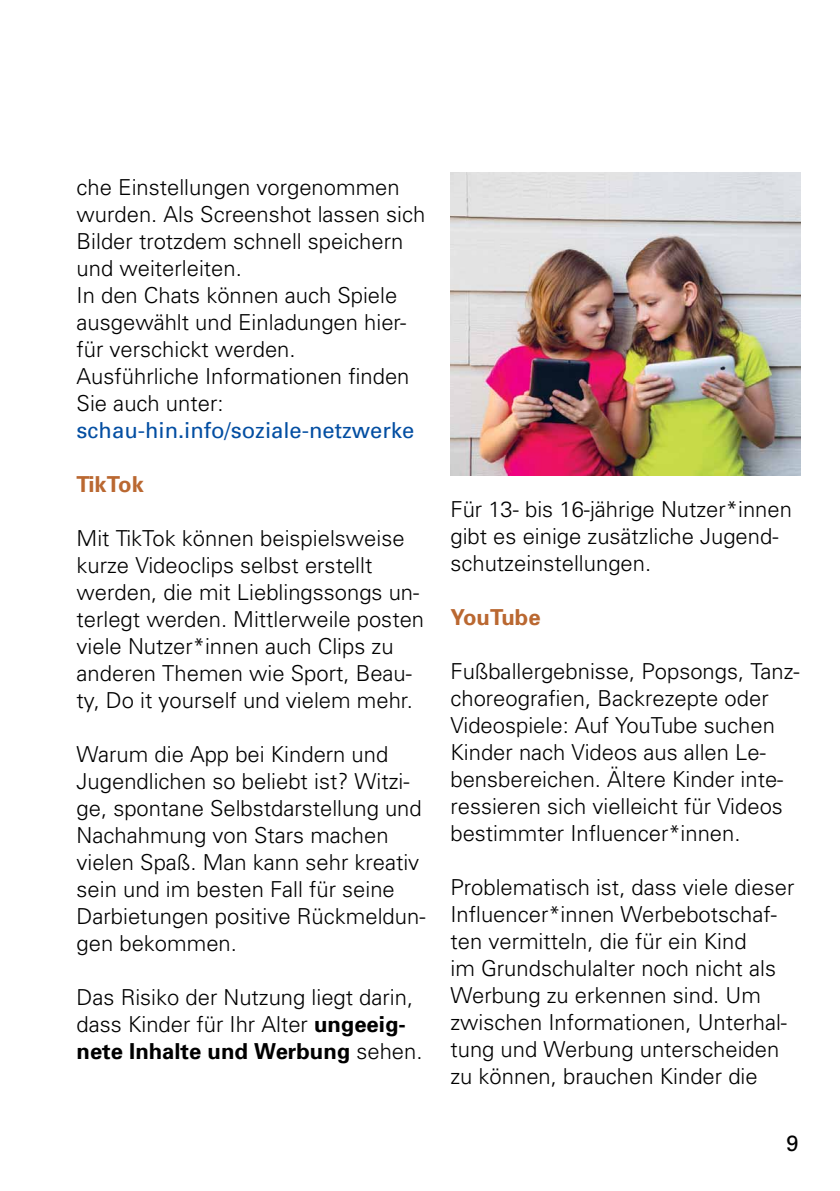
<style>
.page{position:relative;width:840px;height:1191px;background:#fff}
.page>*{position:absolute;margin:0;border:0;box-sizing:border-box;transform-origin:0 0}
.t1{font:300 22px/27px "Univers";color:#000}
.t2{font:22px "Univers";color:#034ea2}
.t3{font:700 22px "Univers";color:#ba6831}
.t4{font:22px "Univers";color:#000}
.s1{font-weight:700}
</style>
<div class="page">
<img style="left:450px;top:172px;width:349px;height:303px">
<p class="t1" style="left:77px;top:173px;width:350px">che Einstellungen vorgenommen wurden. Als Screenshot lassen sich<br>Bilder trotzdem schnell speichern und weiterleiten.<br>In den Chats können auch Spiele ausgewählt und Einladungen hier&shy;für verschickt werden.<br>Ausführliche Informationen finden<br>Sie auch unter:</p>
<p class="t2" style="left:77px;top:416px;width:339px">schau-hin.info/soziale-netzwerke</p>
<h3 class="t3" style="left:77px;top:470px;width:69px">TikTok</h3>
<p class="t1" style="left:77px;top:524px;width:349px">Mit TikTok können beispielsweise kurze Videoclips selbst erstellt werden, die mit Lieblingssongs un&shy;terlegt werden. Mittlerweile posten viele Nutzer*innen auch Clips zu anderen Themen wie Sport, Beau&shy;ty, Do it yourself und vielem mehr.</p>
<p class="t1" style="left:77px;top:740px;width:350px">Warum die App bei Kindern und<br>Jugendlichen so beliebt ist? Witzi&shy;ge, spontane Selbstdarstellung und<br>Nachahmung von Stars machen vielen Spaß. Man kann sehr kreativ sein und im besten Fall für seine<br>Darbietungen positive Rückmeldun&shy;gen bekommen.</p>
<p class="t1" style="left:77px;top:983px;width:347px">Das Risiko der Nutzung liegt darin, dass Kinder für Ihr Alter <span class="s1">ungeeig&shy;nete Inhalte und Werbung</span> sehen.</p>
<p class="t1" style="left:450px;top:495px;width:343px">Für 13- bis 16-jährige Nutzer*innen gibt es einige zusätzliche Jugend&shy;schutzeinstellungen.</p>
<h3 class="t3" style="left:450px;top:603px;width:92px">YouTube</h3>
<p class="t1" style="left:450px;top:657px;width:350px">Fußballergebnisse, Popsongs, Tanz&shy;choreografien, Backrezepte oder Videospiele: Auf YouTube suchen Kinder nach Videos aus allen Le&shy;bensbereichen. Ältere Kinder inte&shy;ressieren sich vielleicht für Videos bestimmter Influencer*innen.</p>
<p class="t1" style="left:450px;top:873px;width:345px">Problematisch ist, dass viele dieser Influencer*innen Werbebotschaf&shy;ten vermitteln, die für ein Kind<br>im Grundschulalter noch nicht als Werbung zu erkennen sind. Um zwischen Informationen, Unterhal&shy;tung und Werbung unterscheiden zu können, brauchen Kinder die</p>
<p class="t4" style="left:786px;top:1129px;width:14px">9</p>
</div>
